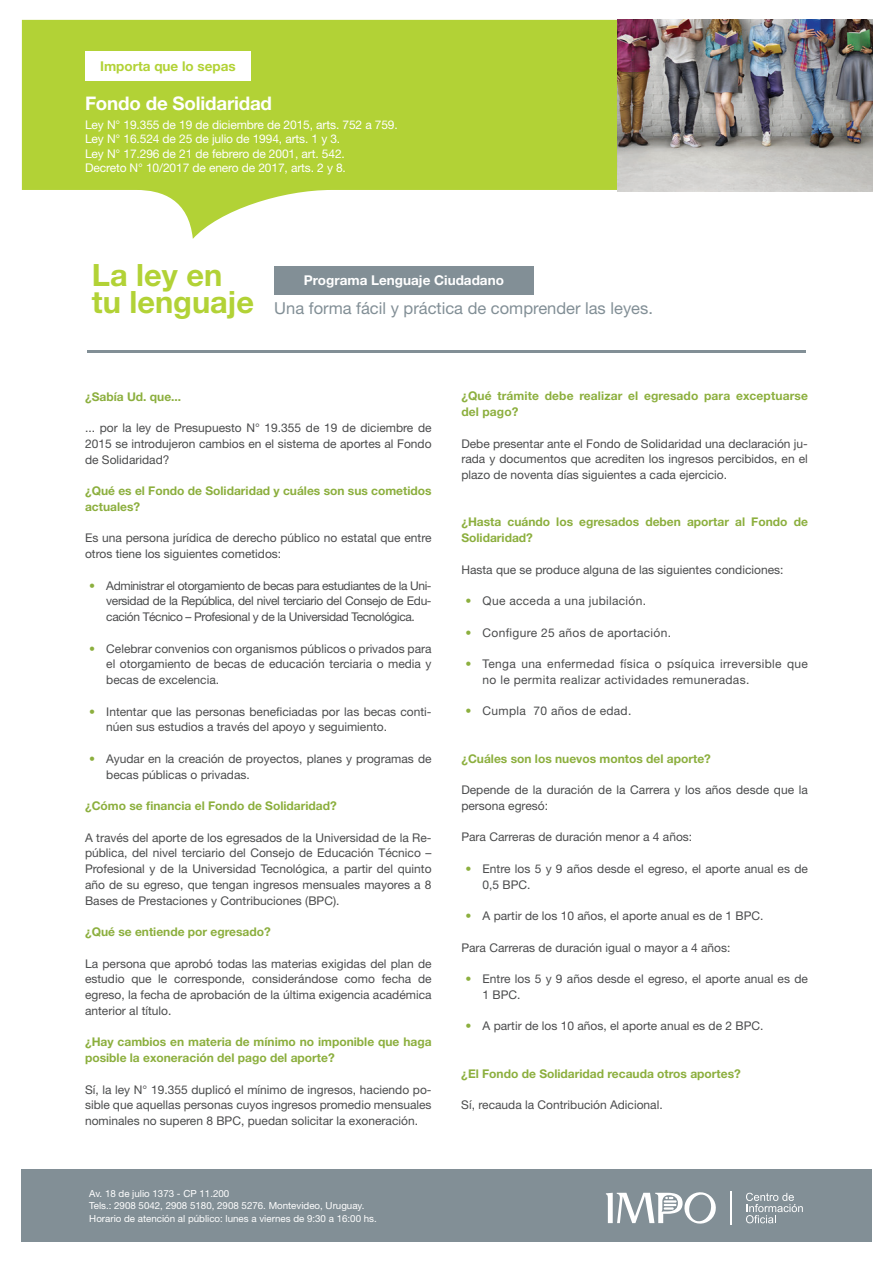
<style>
.page{position:relative;width:893px;height:1263px;background:#fff}
.page>*{position:absolute;margin:0;border:0;box-sizing:border-box;transform-origin:0 0}
.t1{font:700 30.75px "Helvetica Neue";color:#b2d236}
.t2{font:700 18.75px "Helvetica Neue";letter-spacing:-.01em;color:#fff}
.t3{font:16.5px "Helvetica Neue";color:#828f96}
.t4{font:700 13.5px "Helvetica Neue";color:#fff}
.t5{font:700 13.5px "Helvetica Neue";color:#b2d236}
.t6{font:12px/15.8px "Helvetica Neue";color:#4b4c4d;text-align:justify}
.t7{font:700 12px/15.8px "Helvetica Neue";color:#8caf3e}
.t8{font:12px/15.8px "Helvetica Neue";letter-spacing:.025em;color:#4b4c4d}
.t9{font:12px/14.4px "Helvetica Neue";letter-spacing:-.01em;color:#fff}
.t10{font:9.75px/12.5px "Helvetica Neue";color:#fff}
.s1{font-weight:700;font-size:30.75px;color:#b2d236}
.s2{color:#8caf3e}
</style>
<div class="page">
<svg style="left:22px;top:20px;width:850px;height:219px;fill:#b2d236"></svg>
<div style="left:85px;top:51px;width:166px;height:30px;background:#fff"></div>
<div style="left:274px;top:266px;width:260px;height:28px;background:#828f96"></div>
<img style="left:617px;top:20px;width:255px;height:171px">
<hr style="left:88px;top:350px;width:718px;height:2px;background:#828f96">
<div style="left:21px;top:1169px;width:851px;height:73px;background:#828f96"></div>
<svg style="left:606px;top:1192px;width:110px;height:32px"></svg>
<svg style="left:746px;top:1193px;width:57px;height:30px"></svg>
<hr style="left:731px;top:1191px;width:1px;height:33px;background:#fff">
<p class="t5" style="left:100px;top:58px;width:137px">Importa que lo sepas</p>
<h2 class="t2" style="left:85px;top:92px;width:189px">Fondo de Solidaridad</h2>
<p class="t9" style="left:85px;top:117px;width:314px">Ley N° 19.355 de 19 de diciembre de 2015, arts. 752 a 759.<br>Ley N° 16.524 de 25 de julio de 1994, arts. 1 y 3.<br>Ley N° 17.296 de 21 de febrero de 2001, art. 542.<br>Decreto N° 10/2017 de enero de 2017, arts. 2 y 8.</p>
<h1 class="t1" style="left:92px;top:256px;width:132px">La ley en</h1>
<h3 class="t3" style="left:92px;top:299px;width:563px"><span class="s1">tu lenguaje</span> Una forma fácil y práctica de comprender las leyes.</h3>
<p class="t4" style="left:304px;top:272px;width:202px">Programa Lenguaje Ciudadano</p>
<p class="t7" style="left:85px;top:388px;width:98px">¿Sabía Ud. que...</p>
<p class="t6" style="left:85px;top:420px;width:348px">... por la ley de Presupuesto N° 19.355 de 19 de diciembre de 2015 se introdujeron cambios en el sistema de aportes al Fondo de Solidaridad?</p>
<p class="t7" style="left:85px;top:483px;width:348px">¿Qué es el Fondo de Solidaridad y cuáles son sus cometidos actuales?</p>
<p class="t6" style="left:85px;top:530px;width:348px">Es una persona jurídica de derecho público no estatal que entre otros tiene los siguientes cometidos:</p>
<p class="t6" style="left:106px;top:577px;width:327px;text-indent:-17px"><span class="s2">•</span> Administrar el otorgamiento de becas para estudiantes de la Uni&shy;versidad de la República, del nivel terciario del Consejo de Edu&shy;cación Técnico – Profesional y de la Universidad Tecnológica.</p>
<p class="t6" style="left:106px;top:640px;width:327px;text-indent:-17px"><span class="s2">•</span> Celebrar convenios con organismos públicos o privados para el otorgamiento de becas de educación terciaria o media y becas de excelencia.</p>
<p class="t6" style="left:106px;top:703px;width:327px;text-indent:-17px"><span class="s2">•</span> Intentar que las personas beneficiadas por las becas conti&shy;núen sus estudios a través del apoyo y seguimiento.</p>
<p class="t6" style="left:106px;top:750px;width:327px;text-indent:-17px"><span class="s2">•</span> Ayudar en la creación de proyectos, planes y programas de becas públicas o privadas.</p>
<p class="t7" style="left:85px;top:798px;width:253px">¿Cómo se financia el Fondo de Solidaridad?</p>
<p class="t6" style="left:85px;top:829px;width:348px">A través del aporte de los egresados de la Universidad de la Re&shy;pública, del nivel terciario del Consejo de Educación Técnico – Profesional y de la Universidad Tecnológica, a partir del quinto año de su egreso, que tengan ingresos mensuales mayores a 8<br>Bases de Prestaciones y Contribuciones (BPC).</p>
<p class="t7" style="left:85px;top:923px;width:187px">¿Qué se entiende por egresado?</p>
<p class="t6" style="left:85px;top:955px;width:348px">La persona que aprobó todas las materias exigidas del plan de estudio que le corresponde, considerándose como fecha de egreso, la fecha de aprobación de la última exigencia académica anterior al título.</p>
<p class="t7" style="left:85px;top:1034px;width:348px">¿Hay cambios en materia de mínimo no imponible que haga posible la exoneración del pago del aporte?</p>
<p class="t6" style="left:85px;top:1081px;width:348px">Sí, la ley N° 19.355 duplicó el mínimo de ingresos, haciendo po&shy;sible que aquellas personas cuyos ingresos promedio mensuales nominales no superen 8 BPC, puedan solicitar la exoneración.</p>
<p class="t10" style="left:89px;top:1187px;width:289px">Av. 18 de julio 1373 - CP 11.200<br>Tels.: 2908 5042, 2908 5180, 2908 5276. Montevideo, Uruguay.<br>Horario de atención al público: lunes a viernes de 9:30 a 16:00 hs.</p>
<p class="t7" style="left:461px;top:388px;width:348px">¿Qué trámite debe realizar el egresado para exceptuarse del pago?</p>
<p class="t6" style="left:461px;top:435px;width:348px">Debe presentar ante el Fondo de Solidaridad una declaración ju&shy;rada y documentos que acrediten los ingresos percibidos, en el plazo de noventa días siguientes a cada ejercicio.</p>
<p class="t7" style="left:461px;top:514px;width:348px">¿Hasta cuándo los egresados deben aportar al Fondo de<br>Solidaridad?</p>
<p class="t6" style="left:461px;top:561px;width:324px">Hasta que se produce alguna de las siguientes condiciones:</p>
<p class="t8" style="left:466px;top:593px;width:182px"><span class="s2">•</span> Que acceda a una jubilación.</p>
<p class="t8" style="left:466px;top:624px;width:207px"><span class="s2">•</span> Configure 25 años de aportación.</p>
<p class="t8" style="left:483px;top:656px;width:327px;text-indent:-17px"><span class="s2">•</span> Tenga una enfermedad física o psíquica irreversible que no le permita realizar actividades remuneradas.</p>
<p class="t8" style="left:466px;top:703px;width:167px"><span class="s2">•</span> Cumpla 70 años de edad.</p>
<p class="t7" style="left:461px;top:750px;width:251px">¿Cuáles son los nuevos montos del aporte?</p>
<p class="t6" style="left:461px;top:782px;width:348px">Depende de la duración de la Carrera y los años desde que la persona egresó:</p>
<p class="t6" style="left:461px;top:829px;width:232px">Para Carreras de duración menor a 4 años:</p>
<p class="t6" style="left:483px;top:861px;width:327px;text-indent:-17px"><span class="s2">•</span> Entre los 5 y 9 años desde el egreso, el aporte anual es de<br>0,5 BPC.</p>
<p class="t6" style="left:466px;top:908px;width:299px"><span class="s2">•</span> A partir de los 10 años, el aporte anual es de 1 BPC.</p>
<p class="t6" style="left:461px;top:939px;width:271px">Para Carreras de duración igual o mayor a 4 años:</p>
<p class="t6" style="left:483px;top:971px;width:327px;text-indent:-17px"><span class="s2">•</span> Entre los 5 y 9 años desde el egreso, el aporte anual es de<br>1 BPC.</p>
<p class="t6" style="left:466px;top:1018px;width:299px"><span class="s2">•</span> A partir de los 10 años, el aporte anual es de 2 BPC.</p>
<p class="t7" style="left:461px;top:1065px;width:281px">¿El Fondo de Solidaridad recauda otros aportes?</p>
<p class="t6" style="left:461px;top:1097px;width:203px">Sí, recauda la Contribución Adicional.</p>
</div>
